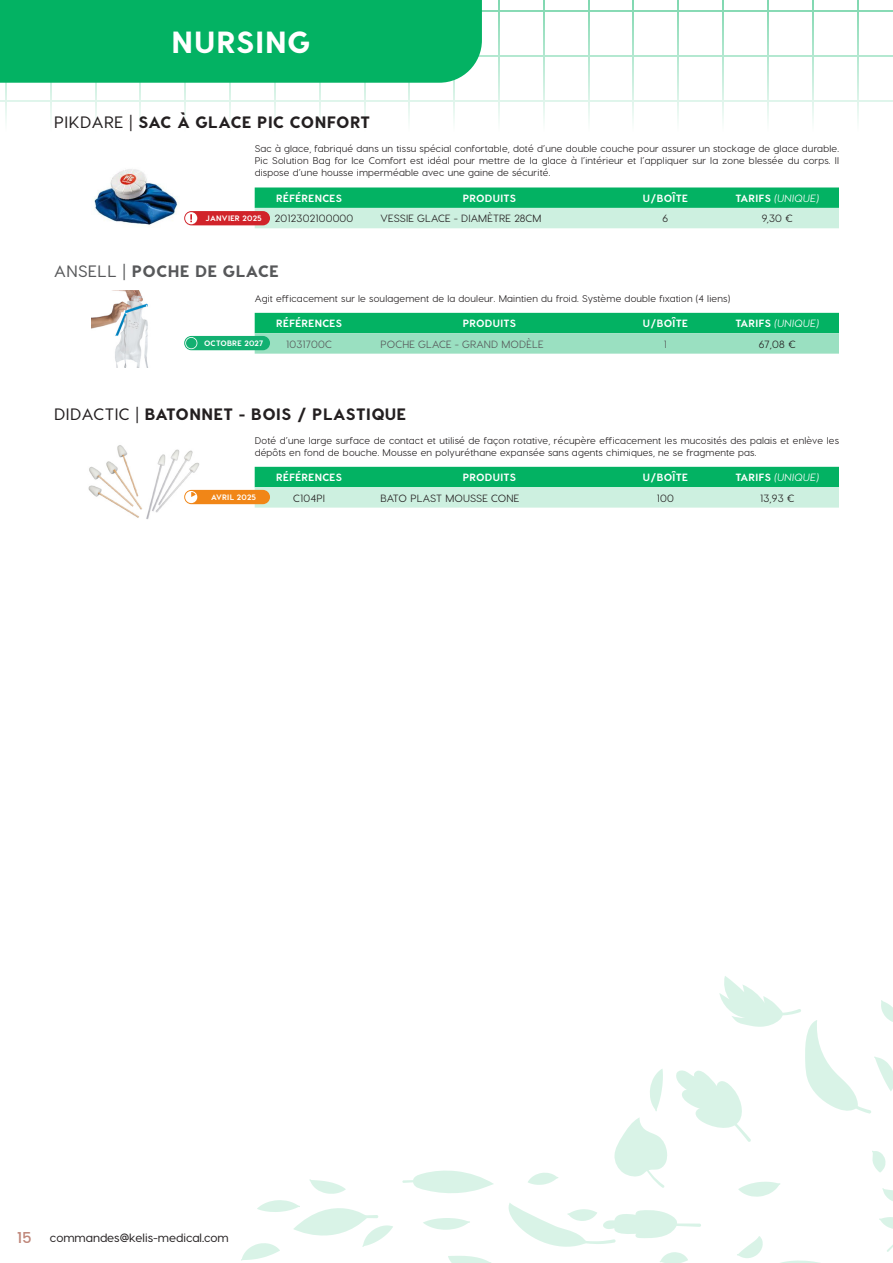
<style>
.page{position:relative;width:893px;height:1263px;background:#fff}
.page>*{position:absolute;margin:0;border:0;box-sizing:border-box;transform-origin:0 0}
.t1{font:800 30.6px "Visby CF";letter-spacing:.03em;color:#fff}
.t2{font:800 16.5px "Visby CF";letter-spacing:.03em;color:#231f20}
.t3{font:800 16.5px "Visby CF";letter-spacing:.03em;color:#57585a}
.t4{font:600 12px "Visby CF";color:#231f20}
.t5{font:500 10.5px "Visby CF";letter-spacing:.01em;color:#231f20}
.t6{font:800 10.5px "Visby CF";letter-spacing:.03em;color:#fff}
.t7{font:italic 500 10.5px "Visby CF";letter-spacing:.03em;color:#fff}
.t8{font:500 10.5px "Visby CF";letter-spacing:.01em;color:#57585a}
.t9{font:500 9.75px/11.7px "Visby CF";letter-spacing:.02em;color:#231f20;text-align:justify}
.t10{font:800 7.8px "Visby CF";letter-spacing:.03em;color:#fff}
.s1{font-weight:600}
.s2{font-weight:800;font-style:normal}
.s3{font-family:"Poppins";font-weight:500;font-size:15px;color:#bf877a}
</style>
<div class="page">
<hr style="left:5px;top:0;width:2px;height:157px;background:#03b263">
<hr style="left:50px;top:0;width:2px;height:157px;background:#03b263">
<hr style="left:95px;top:0;width:1px;height:157px;background:#03b263">
<hr style="left:140px;top:0;width:1px;height:157px;background:#03b263">
<hr style="left:184px;top:0;width:2px;height:157px;background:#03b263">
<hr style="left:229px;top:0;width:2px;height:157px;background:#03b263">
<hr style="left:274px;top:0;width:2px;height:157px;background:#03b263">
<hr style="left:319px;top:0;width:2px;height:157px;background:#03b263">
<hr style="left:364px;top:0;width:1px;height:157px;background:#03b263">
<hr style="left:409px;top:0;width:1px;height:157px;background:#03b263">
<hr style="left:0;top:100px;width:466px;height:1px;background:#03b263">
<hr style="left:0;top:145px;width:466px;height:1px;background:#03b263">
<hr style="left:453px;top:0;width:2px;height:157px;background:#03b263">
<hr style="left:498px;top:0;width:2px;height:157px;background:#03b263">
<hr style="left:543px;top:0;width:2px;height:157px;background:#03b263">
<hr style="left:588px;top:0;width:1px;height:157px;background:#03b263">
<hr style="left:633px;top:0;width:1px;height:157px;background:#03b263">
<hr style="left:677px;top:0;width:2px;height:157px;background:#03b263">
<hr style="left:722px;top:0;width:2px;height:157px;background:#03b263">
<hr style="left:767px;top:0;width:2px;height:157px;background:#03b263">
<hr style="left:812px;top:0;width:2px;height:157px;background:#03b263">
<hr style="left:857px;top:0;width:1px;height:157px;background:#03b263">
<hr style="left:442px;top:10px;width:451px;height:2px;background:#03b263">
<hr style="left:442px;top:55px;width:451px;height:2px;background:#03b263">
<hr style="left:442px;top:100px;width:451px;height:1px;background:#03b263">
<hr style="left:442px;top:145px;width:451px;height:1px;background:#03b263">
<div style="left:0;top:0;width:482px;height:83px;background:#03b263"></div>
<svg style="left:738px;top:1181px;width:42px;height:16px"></svg>
<svg style="left:402px;top:1170px;width:92px;height:23px"></svg>
<svg style="left:737px;top:1236px;width:26px;height:22px"></svg>
<svg style="left:872px;top:1151px;width:14px;height:22px"></svg>
<svg style="left:614px;top:1117px;width:53px;height:71px"></svg>
<svg style="left:508px;top:1203px;width:193px;height:60px"></svg>
<svg style="left:650px;top:1069px;width:13px;height:42px"></svg>
<svg style="left:780px;top:1260px;width:40px;height:3px"></svg>
<svg style="left:879px;top:1188px;width:14px;height:64px"></svg>
<svg style="left:423px;top:1218px;width:47px;height:12px"></svg>
<svg style="left:528px;top:1172px;width:30px;height:13px"></svg>
<svg style="left:448px;top:1256px;width:43px;height:7px"></svg>
<svg style="left:676px;top:976px;width:217px;height:166px"></svg>
<svg style="left:241px;top:1179px;width:152px;height:82px"></svg>
<svg style="left:255px;top:187px;width:584px;height:41px;background:#68d1a1"></svg>
<img style="left:94px;top:154px;width:84px;height:72px">
<div style="left:184px;top:211px;width:86px;height:14px;background:#d1232a;border-radius:7px"></div>
<div style="left:185px;top:212px;width:12px;height:12px;background:#fff;border-radius:50%"></div>
<svg style="left:190px;top:214px;width:2px;height:8px"></svg>
<svg style="left:255px;top:313px;width:584px;height:41px;background:#50c993"></svg>
<img style="left:92px;top:291px;width:56px;height:77px">
<div style="left:184px;top:336px;width:86px;height:14px;background:#13b071;border-radius:7px"></div>
<svg style="left:185px;top:337px;width:12px;height:12px"></svg>
<div style="left:186px;top:338px;width:11px;height:10px;background:#13b071;border-radius:50%"></div>
<svg style="left:255px;top:467px;width:584px;height:41px;background:#6ad1a2"></svg>
<img style="left:88px;top:445px;width:120px;height:74px">
<div style="left:184px;top:490px;width:86px;height:14px;background:#f18617;border-radius:7px"></div>
<div style="left:185px;top:491px;width:12px;height:12px;background:#fff;border-radius:50%"></div>
<svg style="left:191px;top:492px;width:5px;height:5px"></svg>
<p class="t1" style="left:172px;top:23px;width:140px">NURSING</p>
<p class="t2" style="left:54px;top:111px;width:318px"><span class="s1">PIKDARE |</span> SAC À GLACE PIC CONFORT</p>
<p class="t9" style="left:255px;top:143px;width:586px">Sac à glace, fabriqué dans un tissu spécial confortable, doté d’une double couche pour assurer un stockage de glace durable.<br>Pic Solution Bag for Ice Comfort est idéal pour mettre de la glace à l’intérieur et l’appliquer sur la zone blessée du corps. Il dispose d’une housse imperméable avec une gaine de sécurité.</p>
<p class="t6" style="left:276px;top:192px;width:67px">RÉFÉRENCES</p>
<p class="t6" style="left:463px;top:192px;width:55px">PRODUITS</p>
<p class="t6" style="left:643px;top:192px;width:46px">U/BOÎTE</p>
<p class="t7" style="left:735px;top:192px;width:85px"><span class="s2">TARIFS</span> (UNIQUE)</p>
<p class="t10" style="left:206px;top:214px;width:58px">JANVIER 2025</p>
<p class="t5" style="left:275px;top:212px;width:80px">2012302100000</p>
<p class="t5" style="left:381px;top:212px;width:162px">VESSIE GLACE - DIAMÈTRE 28CM</p>
<p class="t5" style="left:663px;top:212px;width:7px">6</p>
<p class="t5" style="left:762px;top:212px;width:32px">9,30 €</p>
<p class="t3" style="left:54px;top:261px;width:226px"><span class="s1">ANSELL |</span> POCHE DE GLACE</p>
<p class="t9" style="left:255px;top:293px;width:477px">Agit efficacement sur le soulagement de la douleur. Maintien du froid. Système double fixation (4 liens)</p>
<p class="t6" style="left:276px;top:317px;width:67px">RÉFÉRENCES</p>
<p class="t6" style="left:463px;top:317px;width:55px">PRODUITS</p>
<p class="t6" style="left:643px;top:317px;width:46px">U/BOÎTE</p>
<p class="t7" style="left:735px;top:317px;width:85px"><span class="s2">TARIFS</span> (UNIQUE)</p>
<p class="t10" style="left:204px;top:339px;width:61px">OCTOBRE 2027</p>
<p class="t8" style="left:286px;top:337px;width:47px">1031700C</p>
<p class="t8" style="left:381px;top:337px;width:164px">POCHE GLACE - GRAND MODÈLE</p>
<p class="t8" style="left:664px;top:337px;width:5px">1</p>
<p class="t5" style="left:759px;top:337px;width:38px">67,08 €</p>
<p class="t2" style="left:54px;top:403px;width:354px"><span class="s1">DIDACTIC |</span> BATONNET - BOIS / PLASTIQUE</p>
<p class="t9" style="left:255px;top:435px;width:586px">Doté d’une large surface de contact et utilisé de façon rotative, récupère efficacement les mucosités des palais et enlève les dépôts en fond de bouche. Mousse en polyuréthane expansée sans agents chimiques, ne se fragmente pas.</p>
<p class="t6" style="left:276px;top:471px;width:67px">RÉFÉRENCES</p>
<p class="t6" style="left:463px;top:471px;width:55px">PRODUITS</p>
<p class="t6" style="left:643px;top:471px;width:46px">U/BOÎTE</p>
<p class="t7" style="left:735px;top:471px;width:85px"><span class="s2">TARIFS</span> (UNIQUE)</p>
<p class="t10" style="left:211px;top:492px;width:46px">AVRIL 2025</p>
<p class="t5" style="left:293px;top:491px;width:34px">C104PI</p>
<p class="t5" style="left:381px;top:491px;width:140px">BATO PLAST MOUSSE CONE</p>
<p class="t5" style="left:657px;top:491px;width:19px">100</p>
<p class="t5" style="left:760px;top:491px;width:36px">13,93 €</p>
<p class="t4" style="left:17px;top:1230px;width:213px"><span class="s3">15</span> commandes@kelis-medical.com</p>
</div>
